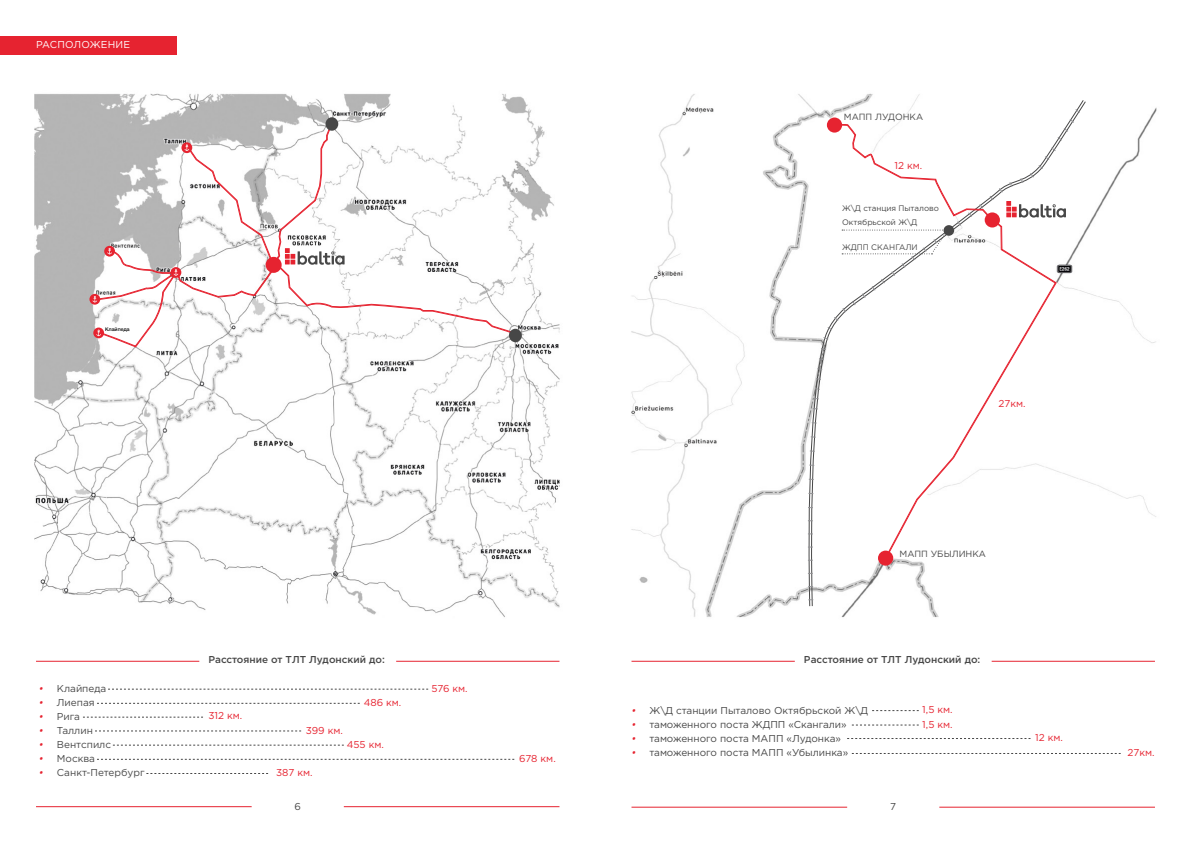
<style>
.page{position:relative;width:1191px;height:842px;background:#fff}
.page>*{position:absolute;margin:0;border:0;box-sizing:border-box;transform-origin:0 0}
.t1{font:10px "Gotham Pro";color:#474747}
.t2{font:10px "Gotham Pro";color:#e62330}
.t3{font:500 10px "Gotham Pro";color:#474747}
.t4{font:10px "Gotham Pro";letter-spacing:.02em;color:#fff}
.t5{font:9px "Gotham Pro";color:#474747}
.t6{font:8px/14px "Gotham Pro";color:#474747}
.t7{font:8px "Gotham Pro";color:#474747}
.t8{font:500 5px "Helvetica Neue";color:#000}
.s1{font-style:italic;color:#e62330}
</style>
<div class="page">
<img style="left:0;top:54px;width:560px;height:754px">
<hr style="left:344px;top:806px;width:215px;height:1px;background:#e62330">
<hr style="left:36px;top:806px;width:216px;height:1px;background:#e62330">
<div style="left:0;top:36px;width:177px;height:18px;background:#e62330"></div>
<svg style="left:89px;top:294px;width:11px;height:11px"></svg>
<div style="left:509px;top:329px;width:13px;height:13px;background:#474747;border-radius:50%"></div>
<div style="left:325px;top:117px;width:13px;height:14px;background:#474747;border-radius:50%"></div>
<svg style="left:93px;top:124px;width:420px;height:223px"></svg>
<hr style="left:939px;top:807px;width:216px;height:1px;background:#e62330">
<hr style="left:631px;top:807px;width:216px;height:1px;background:#e62330">
<hr style="left:631px;top:661px;width:164px;height:1px;background:#e62330">
<hr style="left:36px;top:661px;width:163px;height:1px;background:#e62330">
<hr style="left:991px;top:661px;width:164px;height:1px;background:#e62330">
<hr style="left:396px;top:661px;width:163px;height:1px;background:#e62330">
<svg style="left:872px;top:710px;width:46px;height:1px"></svg>
<svg style="left:852px;top:725px;width:66px;height:1px"></svg>
<svg style="left:847px;top:738px;width:183px;height:1px"></svg>
<svg style="left:108px;top:689px;width:320px;height:1px"></svg>
<svg style="left:97px;top:703px;width:263px;height:1px"></svg>
<svg style="left:83px;top:717px;width:120px;height:1px"></svg>
<svg style="left:95px;top:731px;width:206px;height:1px"></svg>
<svg style="left:113px;top:745px;width:231px;height:1px"></svg>
<svg style="left:97px;top:759px;width:417px;height:1px"></svg>
<svg style="left:146px;top:773px;width:122px;height:1px"></svg>
<svg style="left:852px;top:753px;width:268px;height:1px"></svg>
<svg style="left:808px;top:101px;width:278px;height:506px"></svg>
<svg style="left:820px;top:347px;width:7px;height:4px"></svg>
<svg style="left:817px;top:358px;width:8px;height:3px"></svg>
<svg style="left:816px;top:368px;width:7px;height:3px"></svg>
<svg style="left:815px;top:378px;width:7px;height:3px"></svg>
<svg style="left:813px;top:387px;width:8px;height:3px"></svg>
<svg style="left:812px;top:397px;width:8px;height:3px"></svg>
<svg style="left:812px;top:407px;width:7px;height:3px"></svg>
<svg style="left:810px;top:422px;width:7px;height:2px"></svg>
<svg style="left:809px;top:436px;width:7px;height:2px"></svg>
<svg style="left:808px;top:450px;width:8px;height:2px"></svg>
<svg style="left:808px;top:464px;width:7px;height:2px"></svg>
<svg style="left:956px;top:108px;width:125px;height:119px"></svg>
<svg style="left:822px;top:228px;width:16px;height:112px"></svg>
<svg style="left:838px;top:125px;width:217px;height:428px"></svg>
<p class="t4" style="left:36px;top:39px;width:96px">РАСПОЛОЖЕНИЕ</p>
<p class="t8" style="left:105px;top:325px;width:26px">Клайпеда</p>
<p class="t1" style="left:39px;top:683px;width:69px"><span class="s1">•</span> Клайпеда</p>
<p class="t1" style="left:39px;top:697px;width:57px"><span class="s1">•</span> Лиепая</p>
<p class="t1" style="left:39px;top:711px;width:43px"><span class="s1">•</span> Рига</p>
<p class="t1" style="left:39px;top:725px;width:56px"><span class="s1">•</span> Таллин</p>
<p class="t1" style="left:39px;top:739px;width:74px"><span class="s1">•</span> Вентспилс</p>
<p class="t1" style="left:39px;top:753px;width:58px"><span class="s1">•</span> Москва</p>
<p class="t1" style="left:39px;top:767px;width:107px"><span class="s1">•</span> Санкт-Петербург</p>
<p class="t5" style="left:844px;top:112px;width:81px">МАПП ЛУДОНКА</p>
<p class="t2" style="left:894px;top:160px;width:29px">12 км.</p>
<p class="t6" style="left:842px;top:202px;width:98px">Ж\Д станция Пыталово<br>Октябрьской Ж\Д</p>
<p class="t7" style="left:842px;top:243px;width:77px">ЖДПП СКАНГАЛИ</p>
<p class="t2" style="left:998px;top:398px;width:29px">27км.</p>
<p class="t5" style="left:899px;top:549px;width:88px">МАПП УБЫЛИНКА</p>
<p class="t3" style="left:208px;top:654px;width:178px">Расстояние от ТЛТ Лудонский до:</p>
<p class="t3" style="left:804px;top:654px;width:178px">Расстояние от ТЛТ Лудонский до:</p>
<p class="t2" style="left:208px;top:710px;width:35px">312 км.</p>
<p class="t2" style="left:306px;top:725px;width:39px">399 км.</p>
<p class="t2" style="left:364px;top:697px;width:39px">486 км.</p>
<p class="t2" style="left:276px;top:767px;width:38px">387 км.</p>
<p class="t1" style="left:294px;top:801px;width:8px">6</p>
<p class="t2" style="left:347px;top:739px;width:39px">455 км.</p>
<p class="t2" style="left:431px;top:683px;width:38px">576 км.</p>
<p class="t2" style="left:519px;top:753px;width:38px">678 км.</p>
<p class="t1" style="left:631px;top:704px;width:238px"><span class="s1">•</span> Ж\Д станции Пыталово Октябрьской Ж\Д</p>
<p class="t1" style="left:631px;top:718px;width:217px"><span class="s1">•</span> таможенного поста ЖДПП «Скангали»</p>
<p class="t1" style="left:631px;top:732px;width:211px"><span class="s1">•</span> таможенного поста МАПП «Лудонка»</p>
<p class="t1" style="left:631px;top:746px;width:218px"><span class="s1">•</span> таможенного поста МАПП «Убылинка»</p>
<p class="t1" style="left:890px;top:801px;width:7px">7</p>
<p class="t2" style="left:922px;top:704px;width:32px">1,5 км.</p>
<p class="t2" style="left:922px;top:719px;width:32px">1,5 км.</p>
<p class="t2" style="left:1035px;top:732px;width:29px">12 км.</p>
<p class="t2" style="left:1127px;top:747px;width:29px">27км.</p>
</div>
